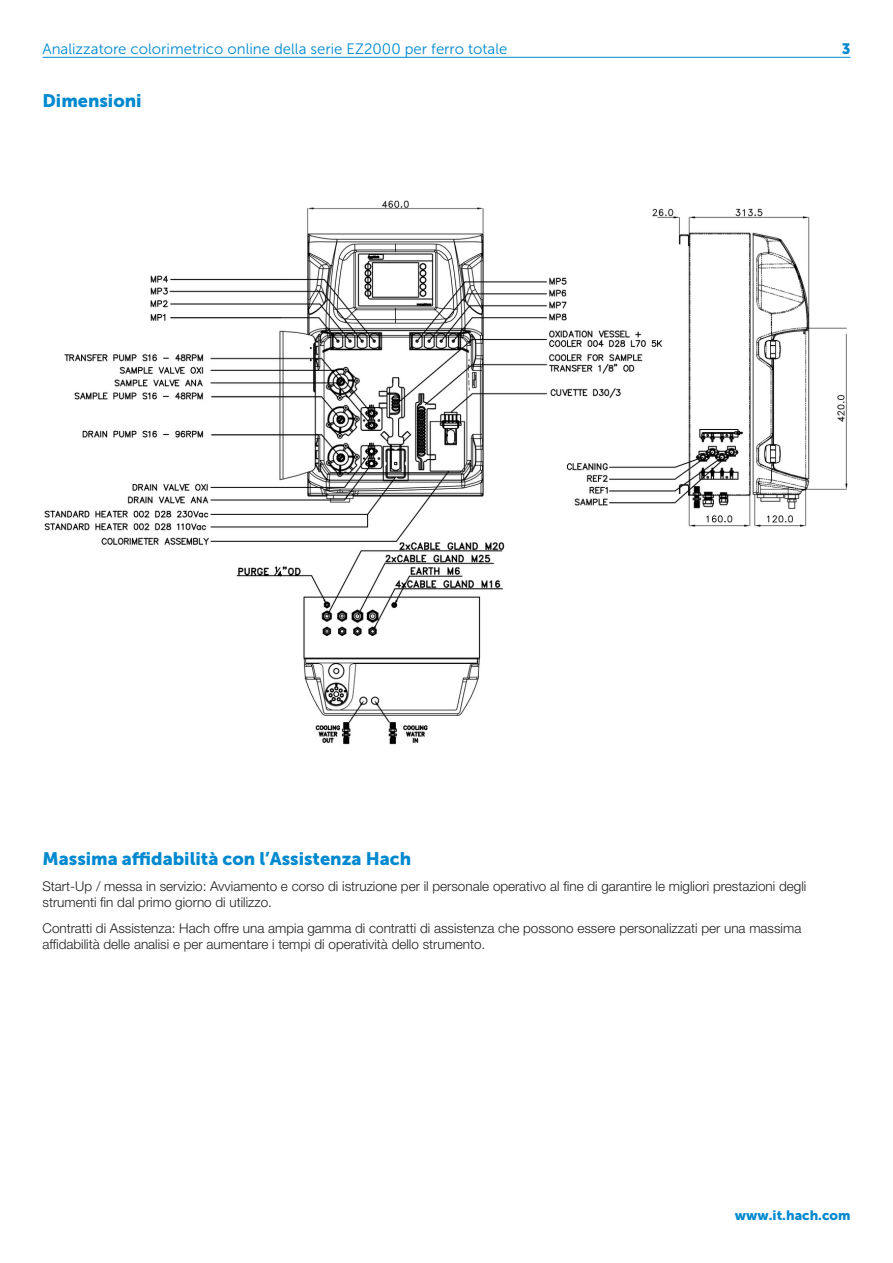
<style>
.page{position:relative;width:893px;height:1263px;background:#fff}
.page>*{position:absolute;margin:0;border:0;box-sizing:border-box;transform-origin:0 0}
.Head_2{font:18px "Museo Sans 900";color:#0089cf}
.Head_3{font:15px "Museo Sans 300";color:#0089cf}
.Head_3-2{font:15px "Museo Sans 900";color:#0089cf}
.Text_1{font:300 13.5px/16.5px "Helvetica Neue LTW1 G";color:#231f20}
.Text_1_Color{font:13.5px "Museo Sans 900";color:#0089cf}
</style>
<div class="page">
<img style="left:44px;top:200px;width:804px;height:545px">
<hr style="left:43px;top:57px;width:807px;height:1px;background:#0089cf">
<p class="Head_3" style="left:43px;top:41px;width:466px">Analizzatore colorimetrico online della serie EZ2000 per ferro totale</p>
<p class="Head_3-2" style="left:842px;top:40px;width:10px">3</p>
<p class="Head_2" style="left:43px;top:91px;width:101px">Dimensioni</p>
<p class="Head_2" style="left:43px;top:848px;width:370px">Massima affidabilità con l’Assistenza Hach</p>
<p class="Text_1" style="left:43px;top:877px;width:765px">Start-Up / messa in servizio: Avviamento e corso di istruzione per il personale operativo al fine di garantire le migliori prestazioni degli strumenti fin dal primo giorno di utilizzo.</p>
<p class="Text_1" style="left:43px;top:919px;width:760px">Contratti di Assistenza: Hach offre una ampia gamma di contratti di assistenza che possono essere personalizzati per una massima affidabilità delle analisi e per aumentare i tempi di operatività dello strumento.</p>
<p class="Text_1_Color" style="left:735px;top:1208px;width:117px">www.it.hach.com</p>
</div>
